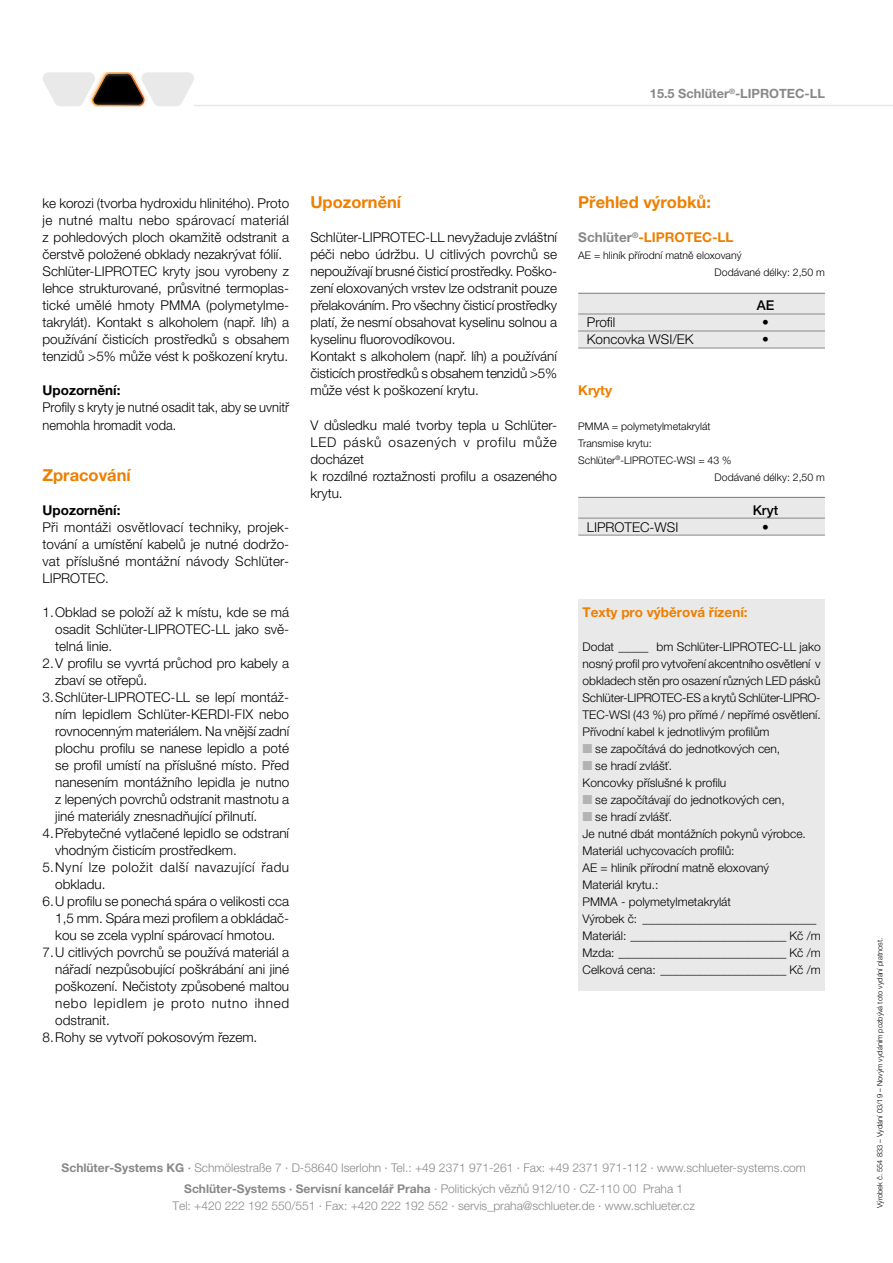
<style>
.page{position:relative;width:893px;height:1263px;background:#fff}
.page>*{position:absolute;margin:0;border:0;box-sizing:border-box;transform-origin:0 0}
.Überschrift{font:700 16.5px "Helvetica Neue LT Pro";color:#ee7f00}
.Fließtext{font:300 13.5px/17px "Helvetica Neue LT Pro";color:#000;text-align:justify}
.Fließtext-2{font:300 13.5px/17px "Helvetica Neue LT Pro";color:#000;scale:.95 1}
.Fließtext-3{font:300 13.5px/17px "Helvetica Neue LT Pro";letter-spacing:.035em;color:#000}
.Tabelle_Fuß{font:300 13.5px "Helvetica Neue LT Pro";color:#000}
.Textbausteine_Übersc{font:700 13.5px "Helvetica Neue LT Pro";color:#ee7f00}
.Hinweis_Überschrift{font:700 13.5px "Helvetica Neue LT Pro";color:#000}
.Überschrift_Produkte{font:700 13.5px "Helvetica Neue LT Pro";color:#ee7f00}
.Tabelle_Kopf{font:500 13.5px "Helvetica Neue LT Pro";color:#000}
.Unter-Überschrift{font:700 13.5px "Helvetica Neue LT Pro";color:#ee7f00}
.t1{font:700 12.75px "Helvetica Neue LT Pro";color:#87888a}
.Textbaustein{font:300 12px/17px "Helvetica Neue LT Pro";color:#000;text-align:justify}
.t2{font:300 12px/21.3px "Helvetica Neue LT Pro";color:#87888a;text-align:center}
.Material_und_Länge_7{font:300 10.5px "Helvetica Neue LT Pro";color:#000}
.Fließtext-4{font:300 7.5px "Helvetica Neue LT Pro";color:#000}
.s1{color:#87888a}
.s2{font-weight:700}
.s3{font-weight:500}
</style>
<div class="page">
<hr style="left:194px;top:105px;width:699px;height:1px;background:#e9e9ea">
<svg style="left:43px;top:72px;width:151px;height:34px"></svg>
<div style="left:93px;top:72px;width:51px;height:29px;background:#fff;opacity:.23"></div>
<div style="left:93px;top:78px;width:51px;height:27px;background:#eceded;opacity:.1"></div>
<div style="left:578px;top:293px;width:247px;height:55px;background:#e9e9ea"></div>
<div style="left:578px;top:497px;width:247px;height:38px;background:#e9e9ea"></div>
<hr style="left:578px;top:293px;width:247px;height:1px;background:#87888a">
<hr style="left:578px;top:314px;width:247px;height:1px;background:#87888a">
<hr style="left:578px;top:331px;width:247px;height:1px;background:#87888a">
<hr style="left:578px;top:348px;width:247px;height:1px;background:#87888a">
<hr style="left:578px;top:497px;width:247px;height:1px;background:#87888a">
<hr style="left:578px;top:518px;width:247px;height:1px;background:#87888a">
<hr style="left:578px;top:535px;width:247px;height:1px;background:#87888a">
<div style="left:578px;top:600px;width:247px;height:391px;background:#e9e9ea"></div>
<p class="t1" style="left:650px;top:86px;width:177px">15.5 Schlüter<sup>®</sup>-LIPROTEC-LL</p>
<p class="Fließtext" style="left:43px;top:195px;width:248px">ke korozi (tvorba hydroxidu hlinitého). Proto je nutné maltu nebo spárovací materiál z pohledových ploch okamžitě odstranit a čerstvě položené obklady nezakrývat fólií.</p>
<p class="Fließtext" style="left:43px;top:263px;width:248px">Schlüter-LIPROTEC kryty jsou vyrobeny z lehce strukturované, průsvitné termoplas&shy;tické umělé hmoty PMMA (polymetylme&shy;takrylát). Kontakt s alkoholem (např. líh) a používání čisticích prostředků s obsahem tenzidů &gt;5% může vést k poškození krytu.</p>
<p class="Hinweis_Überschrift" style="left:43px;top:382px;width:80px">Upozornění:</p>
<p class="Fließtext-2" style="left:43px;top:399px;width:261px">Profily s kryty je nutné osadit tak, aby se uvnitř nemohla hromadit voda.</p>
<p class="Überschrift" style="left:43px;top:464px;width:90px">Zpracování</p>
<p class="Hinweis_Überschrift" style="left:43px;top:501px;width:80px">Upozornění:</p>
<p class="Fließtext" style="left:43px;top:518px;width:248px">Při montáži osvětlovací techniky, projek&shy;tování a umístění kabelů je nutné dodržo&shy;vat příslušné montážní návody Schlüter-LIPROTEC.</p>
<p class="Fließtext" style="left:55px;top:603px;width:235px;text-indent:-13px">1.Obklad se položí až k místu, kde se má osadit Schlüter-LIPROTEC-LL jako svě&shy;telná linie.</p>
<p class="Fließtext" style="left:55px;top:654px;width:235px;text-indent:-13px">2.V profilu se vyvrtá průchod pro kabely a zbaví se otřepů.</p>
<p class="Fließtext" style="left:55px;top:688px;width:236px;text-indent:-13px">3.Schlüter-LIPROTEC-LL se lepí montáž&shy;ním lepidlem Schlüter-KERDI-FIX nebo rovnocenným materiálem. Na vnější zadní plochu profilu se nanese lepidlo a poté se profil umístí na příslušné místo. Před nanesením montážního lepidla je nutno z lepených povrchů odstranit mastnotu a jiné materiály znesnadňující přilnutí.</p>
<p class="Fließtext" style="left:55px;top:824px;width:235px;text-indent:-13px">4.Přebytečné vytlačené lepidlo se odstraní vhodným čisticím prostředkem.</p>
<p class="Fließtext-3" style="left:55px;top:858px;width:235px;text-indent:-13px">5.Nyní lze položit další navazující řadu obkladu.</p>
<p class="Fließtext" style="left:55px;top:892px;width:235px;text-indent:-13px">6.U profilu se ponechá spára o velikosti cca 1,5 mm. Spára mezi profilem a obkládač&shy;kou se zcela vyplní spárovací hmotou.</p>
<p class="Fließtext" style="left:55px;top:943px;width:235px;text-indent:-13px">7.U citlivých povrchů se používá materiál a nářadí nezpůsobující poškrábání ani jiné poškození. Nečistoty způsobené maltou nebo lepidlem je proto nutno ihned odstranit.</p>
<p class="Fließtext" style="left:43px;top:1028px;width:216px">8.Rohy se vytvoří pokosovým řezem.</p>
<p class="Überschrift" style="left:310px;top:192px;width:92px">Upozornění</p>
<p class="Fließtext" style="left:310px;top:229px;width:248px">Schlüter-LIPROTEC-LL nevyžaduje zvláštní péči nebo údržbu. U citlivých povrchů se nepoužívají brusné čisticí prostředky. Poško&shy;zení eloxovaných vrstev lze odstranit pouze přelakováním. Pro všechny čisticí prostředky platí, že nesmí obsahovat kyselinu solnou a kyselinu fluorovodíkovou.</p>
<p class="Fließtext" style="left:310px;top:348px;width:248px">Kontakt s alkoholem (např. líh) a používání čisticích prostředků s obsahem tenzidů &gt;5% může vést k poškození krytu.</p>
<p class="Fließtext" style="left:310px;top:416px;width:248px">V důsledku malé tvorby tepla u Schlüter-LED pásků osazených v profilu může docházet</p>
<p class="Fließtext" style="left:310px;top:467px;width:248px">k rozdílné roztažnosti profilu a osazeného krytu.</p>
<p class="Überschrift" style="left:578px;top:192px;width:134px">Přehled výrobků:</p>
<p class="Überschrift_Produkte" style="left:578px;top:229px;width:157px"><span class="s1">Schlüter</span><sup>®</sup>-LIPROTEC-LL</p>
<p class="Material_und_Länge_7" style="left:578px;top:249px;width:165px">AE = hliník přírodní matně eloxovaný</p>
<p class="Material_und_Länge_7" style="left:715px;top:266px;width:112px">Dodávané délky: 2,50 m</p>
<p class="Tabelle_Kopf" style="left:757px;top:298px;width:19px">AE</p>
<p class="Tabelle_Fuß" style="left:587px;top:314px;width:30px">Profil</p>
<p class="Tabelle_Fuß" style="left:762px;top:314px;width:8px">•</p>
<p class="Tabelle_Fuß" style="left:587px;top:331px;width:108px">Koncovka WSI/EK</p>
<p class="Tabelle_Fuß" style="left:762px;top:331px;width:8px">•</p>
<p class="Unter-Überschrift" style="left:578px;top:382px;width:35px">Kryty</p>
<p class="Material_und_Länge_7" style="left:578px;top:419px;width:134px">PMMA = polymetylmetakrylát</p>
<p class="Material_und_Länge_7" style="left:578px;top:436px;width:75px">Transmise krytu:</p>
<p class="Material_und_Länge_7" style="left:578px;top:453px;width:155px">Schlüter<sup>®</sup>-LIPROTEC-WSI = 43 %</p>
<p class="Material_und_Länge_7" style="left:715px;top:470px;width:112px">Dodávané délky: 2,50 m</p>
<p class="Tabelle_Kopf" style="left:753px;top:502px;width:27px">Kryt</p>
<p class="Tabelle_Fuß" style="left:587px;top:518px;width:93px">LIPROTEC-WSI</p>
<p class="Tabelle_Fuß" style="left:762px;top:518px;width:8px">•</p>
<p class="Textbausteine_Übersc" style="left:583px;top:603px;width:167px">Texty pro výběrová řízení:</p>
<p class="Textbaustein" style="left:583px;top:638px;width:240px">Dodat _____ bm Schlüter-LIPROTEC-LL jako nosný profil pro vytvoření akcentního osvětlení v obkladech stěn pro osazení různých LED pásků Schlüter-LIPROTEC-ES a krytů Schlüter-LIPRO-TEC-WSI (43 %) pro přímé / nepřímé osvětlení.</p>
<p class="Textbaustein" style="left:583px;top:723px;width:188px">Přívodní kabel k jednotlivým profilům</p>
<p class="Textbaustein" style="left:595px;top:740px;width:186px">se započítává do jednotkových cen,</p>
<p class="Textbaustein" style="left:595px;top:757px;width:78px">se hradí zvlášť.</p>
<p class="Textbaustein" style="left:583px;top:774px;width:145px">Koncovky příslušné k profilu</p>
<p class="Textbaustein" style="left:595px;top:791px;width:191px">se započítávají do jednotkových cen,</p>
<p class="Textbaustein" style="left:595px;top:808px;width:78px">se hradí zvlášť.</p>
<p class="Textbaustein" style="left:583px;top:825px;width:225px">Je nutné dbát montážních pokynů výrobce.</p>
<p class="Textbaustein" style="left:583px;top:842px;width:154px">Materiál uchycovacích profilů:</p>
<p class="Textbaustein" style="left:583px;top:859px;width:188px">AE = hliník přírodní matně eloxovaný</p>
<p class="Textbaustein" style="left:583px;top:876px;width:77px">Materiál krytu.:</p>
<p class="Textbaustein" style="left:583px;top:893px;width:150px">PMMA - polymetylmetakrylát</p>
<p class="Textbaustein" style="left:583px;top:910px;width:235px">Výrobek č: _____________________________</p>
<p class="Textbaustein" style="left:583px;top:927px;width:240px">Materiál: __________________________ Kč /m</p>
<p class="Textbaustein" style="left:583px;top:944px;width:240px">Mzda: ____________________________ Kč /m</p>
<p class="Textbaustein" style="left:583px;top:961px;width:240px">Celková cena: _____________________ Kč /m</p>
<p class="t2" style="left:62px;top:1156px;width:746px"><span class="s2">Schlüter-Systems KG</span> <span class="s3">·</span> Schmölestraße 7 · D-58640 Iserlohn · Tel.: +49 2371 971-261 · Fax: +49 2371 971-112 · www.schlueter-systems.com<br><span class="s2">Schlüter-Systems · Servisní kancelář Praha</span> · Politických vězňů 912/10 · CZ-110 00 Praha 1</p>
<p class="t2" style="left:173px;top:1195px;width:524px">Tel: +420 222 192 550/551 · Fax: +420 222 192 552 · servis_praha@schlueter.de · www.schlueter.cz</p>
<p class="Fließtext-4" style="left:875px;top:1208px;width:272px;rotate:-90deg">Výrobek č. 554 833 – Vydání 03/19 – Novým vydáním pozbývá toto vydání platnost.</p>
</div>
